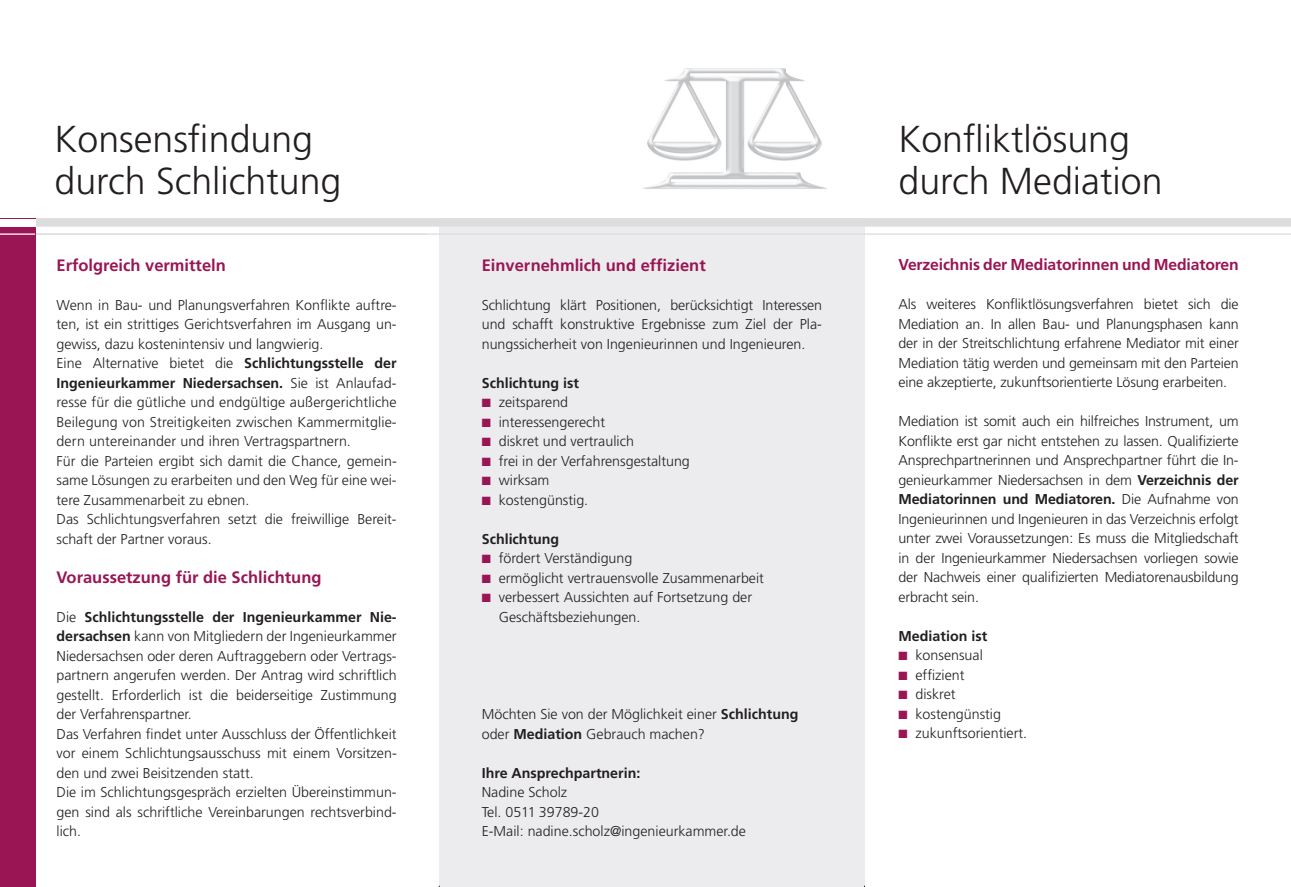
<style>
.page{position:relative;width:1291px;height:887px;background:#fff}
.page>*{position:absolute;margin:0;border:0;box-sizing:border-box;transform-origin:0 0}
.t1{font:300 37.5px/42px "Frutiger";color:#231f20}
.t2{font:700 16.5px "Frutiger";color:#991554}
.t3{font:700 15.75px "Frutiger";letter-spacing:-.01em;color:#991554}
.t4{font:300 14.25px/19.5px "Frutiger";color:#231f20}
.t5{font:700 14.25px "Frutiger";color:#231f20}
.s1{font-weight:700}
.s2{color:#991554}
</style>
<div class="page">
<div style="left:439px;top:218px;width:425px;height:669px;background:#ececee"></div>
<div style="left:0;top:218px;width:1291px;height:9px;background:#dcdddf"></div>
<hr style="left:0;top:233px;width:1291px;height:2px;background:#dcdddf">
<div style="left:0;top:218px;width:35px;height:669px;background:#991554"></div>
<div style="left:0;top:219px;width:35px;height:8px;background:#fff"></div>
<hr style="left:0;top:233px;width:35px;height:2px;background:#fff">
<img style="left:643px;top:68px;width:184px;height:121px">
<h1 class="t1" style="left:55px;top:118px;width:288px">Konsensfindung durch Schlichtung</h1>
<h1 class="t1" style="left:898px;top:118px;width:265px">Konfliktlösung durch Mediation</h1>
<p class="t2" style="left:57px;top:255px;width:171px">Erfolgreich vermitteln</p>
<p class="t4" style="left:57px;top:295px;width:342px">Wenn in Bau- und Planungsverfahren Konflikte auftre&shy;ten, ist ein strittiges Gerichtsverfahren im Ausgang un&shy;gewiss, dazu kostenintensiv und langwierig.<br>Eine Alternative bietet die <span class="s1">Schlichtungsstelle der Ingenieurkammer Niedersachsen.</span> Sie ist Anlaufad&shy;resse für die gütliche und endgültige außergerichtliche Beilegung von Streitigkeiten zwischen Kammermitglie&shy;dern untereinander und ihren Vertragspartnern.<br>Für die Parteien ergibt sich damit die Chance, gemein&shy;same Lösungen zu erarbeiten und den Weg für eine wei&shy;tere Zusammenarbeit zu ebnen.<br>Das Schlichtungsverfahren setzt die freiwillige Bereit&shy;schaft der Partner voraus.</p>
<p class="t2" style="left:57px;top:567px;width:266px">Voraussetzung für die Schlichtung</p>
<p class="t4" style="left:57px;top:607px;width:342px">Die <span class="s1">Schlichtungsstelle der Ingenieurkammer Nie&shy;dersachsen</span> kann von Mitgliedern der Ingenieurkammer Niedersachsen oder deren Auftraggebern oder Vertrags&shy;partnern angerufen werden. Der Antrag wird schriftlich gestellt. Erforderlich ist die beiderseitige Zustimmung der Verfahrenspartner.<br>Das Verfahren findet unter Ausschluss der Öffentlichkeit vor einem Schlichtungsausschuss mit einem Vorsitzen&shy;den und zwei Beisitzenden statt.<br>Die im Schlichtungsgespräch erzielten Übereinstimmun&shy;gen sind als schriftliche Vereinbarungen rechtsverbind&shy;lich.</p>
<p class="t2" style="left:482px;top:255px;width:226px">Einvernehmlich und effizient</p>
<p class="t4" style="left:482px;top:295px;width:342px;text-align:justify">Schlichtung klärt Positionen, berücksichtigt Interessen und schafft konstruktive Ergebnisse zum Ziel der Pla&shy;nungssicherheit von Ingenieurinnen und Ingenieuren.</p>
<p class="t5" style="left:482px;top:374px;width:99px">Schlichtung ist</p>
<p class="t4" style="left:482px;top:392px;width:88px"><span class="s2">■</span> zeitsparend</p>
<p class="t4" style="left:482px;top:412px;width:125px"><span class="s2">■</span> interessengerecht</p>
<p class="t4" style="left:482px;top:431px;width:154px"><span class="s2">■</span> diskret und vertraulich</p>
<p class="t4" style="left:482px;top:451px;width:210px"><span class="s2">■</span> frei in der Verfahrensgestaltung</p>
<p class="t4" style="left:482px;top:470px;width:69px"><span class="s2">■</span> wirksam</p>
<p class="t4" style="left:482px;top:490px;width:108px"><span class="s2">■</span> kostengünstig.</p>
<p class="t5" style="left:482px;top:530px;width:79px">Schlichtung</p>
<p class="t4" style="left:482px;top:548px;width:152px"><span class="s2">■</span> fördert Verständigung</p>
<p class="t4" style="left:482px;top:568px;width:284px"><span class="s2">■</span> ermöglicht vertrauensvolle Zusammenarbeit</p>
<p class="t4" style="left:499px;top:587px;width:255px;text-indent:-17px"><span class="s2">■</span> verbessert Aussichten auf Fortsetzung der<br>Geschäftsbeziehungen.</p>
<p class="t4" style="left:482px;top:704px;width:318px">Möchten Sie von der Möglichkeit einer <span class="s1">Schlichtung </span>oder <span class="s1">Mediation</span> Gebrauch machen?</p>
<p class="t5" style="left:482px;top:764px;width:160px">Ihre Ansprechpartnerin:</p>
<p class="t4" style="left:482px;top:782px;width:266px">Nadine Scholz<br>Tel. 0511 39789-20<br>E-Mail: nadine.scholz@ingenieurkammer.de</p>
<p class="t3" style="left:898px;top:255px;width:342px">Verzeichnis der Mediatorinnen und Mediatoren</p>
<p class="t4" style="left:898px;top:294px;width:342px;text-align:justify">Als weiteres Konfliktlösungsverfahren bietet sich die Mediation an. In allen Bau- und Planungsphasen kann der in der Streitschlichtung erfahrene Mediator mit einer Mediation tätig werden und gemeinsam mit den Parteien eine akzeptierte, zukunftsorientierte Lösung erarbeiten.</p>
<p class="t4" style="left:898px;top:411px;width:342px;text-align:justify">Mediation ist somit auch ein hilfreiches Instrument, um Konflikte erst gar nicht entstehen zu lassen. Qualifizierte Ansprechpartnerinnen und Ansprechpartner führt die In&shy;genieurkammer Niedersachsen in dem <span class="s1">Verzeichnis der Mediatorinnen und Mediatoren.</span> Die Aufnahme von Ingenieurinnen und Ingenieuren in das Verzeichnis erfolgt unter zwei Voraussetzungen: Es muss die Mitgliedschaft in der Ingenieurkammer Niedersachsen vorliegen sowie der Nachweis einer qualifizierten Mediatorenausbildung erbracht sein.</p>
<p class="t5" style="left:898px;top:627px;width:90px">Mediation ist</p>
<p class="t4" style="left:898px;top:645px;width:86px"><span class="s2">■</span> konsensual</p>
<p class="t4" style="left:898px;top:665px;width:68px"><span class="s2">■</span> effizient</p>
<p class="t4" style="left:898px;top:684px;width:59px"><span class="s2">■</span> diskret</p>
<p class="t4" style="left:898px;top:704px;width:104px"><span class="s2">■</span> kostengünstig</p>
<p class="t4" style="left:898px;top:723px;width:130px"><span class="s2">■</span> zukunftsorientiert.</p>
</div>
